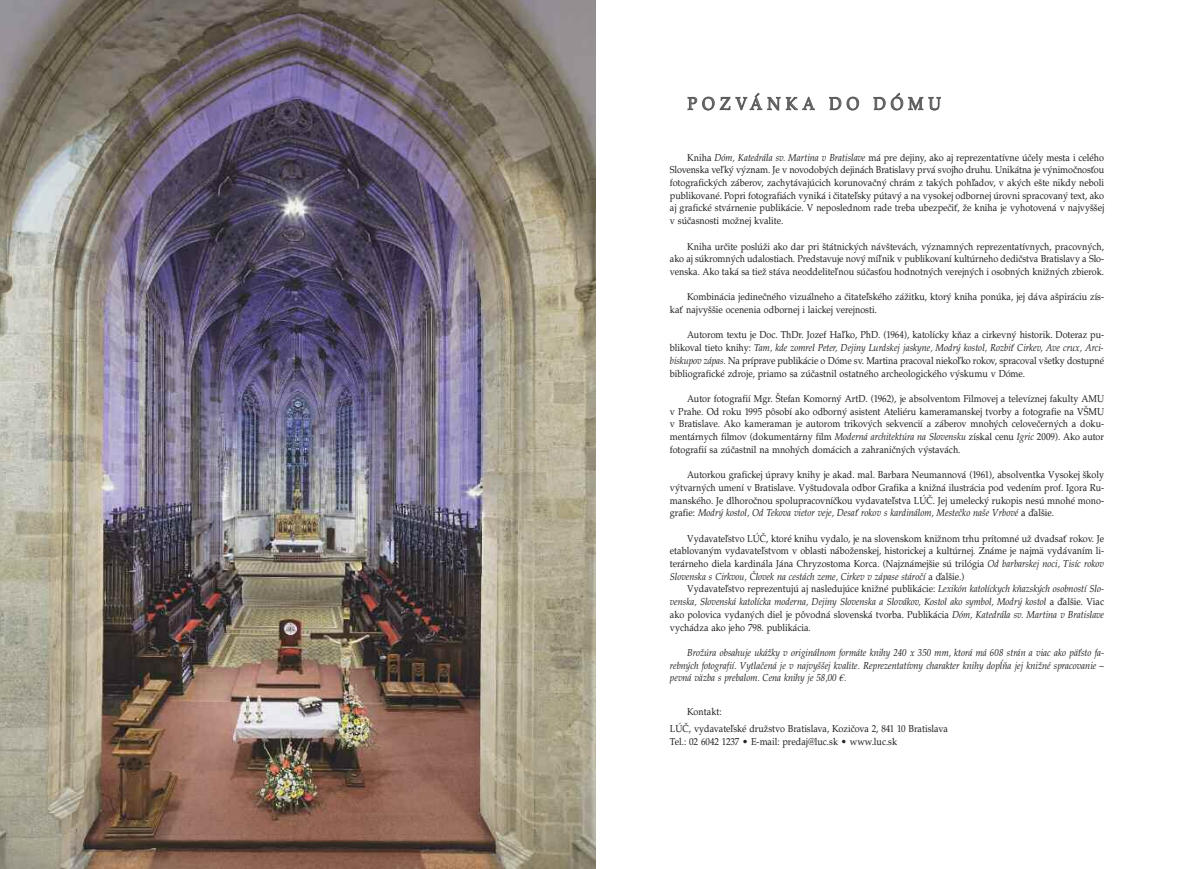
<style>
.page{position:relative;width:1191px;height:869px;background:#fff}
.page>*{position:absolute;margin:0;border:0;box-sizing:border-box;transform-origin:0 0}
.t1{font:17.5px "Paltus Antiqua Nox LCE";letter-spacing:.335em;color:#5d5c5d;scale:.9 1}
.t2{font:10.06px/12.7px "Paltus Antiqua Nox LCE";color:#272627;text-align:justify;scale:.9 1}
.t3{font:italic 10.06px/12.7px "Paltus Antiqua Nox LCE";color:#272627;text-align:justify;scale:.9 1}
.s1{font-style:italic}
.s2{font-style:normal}
.s3{font-family:"Times New Roman"}
</style>
<div class="page">
<img style="left:0;top:0;width:595px;height:868px">
<h1 class="t1" style="left:687px;top:93px;width:283px">POZVÁNKA DO DÓMU</h1>
<p class="t2" style="left:670px;top:151px;width:484px;text-indent:17px">Kniha <span class="s1">Dóm, Katedrála sv. Martina v Bratislave</span> má pre dejiny, ako aj reprezentatívne účely mesta i celého Slovenska veľký význam. Je v novodobých dejinách Bratislavy prvá svojho druhu. Unikátna je výnimočnosťou fotografických záberov, zachytávajúcich korunovačný chrám z takých pohľadov, v akých ešte nikdy neboli publikované. Popri fotografiách vyniká i čitateľsky pútavý a na vysokej odbornej úrovni spracovaný text, ako aj grafické stvárnenie publikácie. V neposlednom rade treba ubezpečiť, že kniha je vyhotovená v najvyššej v súčasnosti možnej kvalite.</p>
<p class="t2" style="left:670px;top:239px;width:484px;text-indent:17px">Kniha určite poslúži ako dar pri štátnických návštevách, významných reprezentatívnych, pracovných, ako aj súkromných udalostiach. Predstavuje nový míľnik v publikovaní kultúrneho dedičstva Bratislavy a Slo&shy;venska. Ako taká sa tiež stáva neoddeliteľnou súčasťou hodnotných verejných i osobných knižných zbierok.</p>
<p class="t2" style="left:670px;top:290px;width:484px;text-indent:17px">Kombinácia jedinečného vizuálneho a čitateľského zážitku, ktorý kniha ponúka, jej dáva ašpiráciu zís&shy;kať najvyššie ocenenia odbornej i laickej verejnosti.</p>
<p class="t2" style="left:670px;top:328px;width:484px;text-indent:17px">Autorom textu je Doc. ThDr. Jozef Haľko, PhD. (1964), katolícky kňaz a cirkevný historik. Doteraz pu&shy;blikoval tieto knihy: <span class="s1">Tam, kde zomrel Peter, Dejiny Lurdskej jaskyne, Modrý kostol, Rozbiť Cirkev, Ave crux, Arci&shy;biskupov zápas.</span> Na príprave publikácie o Dóme sv. Martina pracoval niekoľko rokov, spracoval všetky dostupné bibliografické zdroje, priamo sa zúčastnil ostatného archeologického výskumu v Dóme.</p>
<p class="t2" style="left:670px;top:392px;width:484px;text-indent:17px">Autor fotografií Mgr. Štefan Komorný ArtD. (1962), je absolventom Filmovej a televíznej fakulty AMU v Prahe. Od roku 1995 pôsobí ako odborný asistent Ateliéru kameramanskej tvorby a fotografie na VŠMU v Bratislave. Ako kameraman je autorom trikových sekvencií a záberov mnohých celovečerných a doku&shy;mentárnych filmov (dokumentárny film <span class="s1">Moderná architektúra na Slovensku</span> získal cenu <span class="s1">Igric</span> 2009). Ako autor fotografií sa zúčastnil na mnohých domácich a zahraničných výstavách.</p>
<p class="t2" style="left:670px;top:468px;width:484px;text-indent:17px">Autorkou grafickej úpravy knihy je akad. mal. Barbara Neumannová (1961), absolventka Vysokej školy výtvarných umení v Bratislave. Vyštudovala odbor Grafika a knižná ilustrácia pod vedením prof. Igora Ru&shy;manského. Je dlhoročnou spolupracovníčkou vydavateľstva LÚČ. Jej umelecký rukopis nesú mnohé mono&shy;grafie: <span class="s1">Modrý kostol, Od Tekova vietor veje, Desať rokov s kardinálom, Mestečko naše Vrbové</span> a ďalšie.</p>
<p class="t2" style="left:670px;top:531px;width:484px;text-indent:17px">Vydavateľstvo LÚČ, ktoré knihu vydalo, je na slovenskom knižnom trhu prítomné už dvadsať rokov. Je etablovaným vydavateľstvom v oblasti náboženskej, historickej a kultúrnej. Známe je najmä vydávaním li&shy;terárneho diela kardinála Jána Chryzostoma Korca. (Najznámejšie sú trilógia <span class="s1">Od barbarskej noci, Tisíc rokov Slovenska s Cirkvou, Človek na cestách zeme, Cirkev v zápase stáročí</span> a ďalšie.)</p>
<p class="t3" style="left:670px;top:582px;width:484px;text-indent:17px"><span class="s2">Vydavateľstvo reprezentujú aj nasledujúce knižné publikácie:</span> Lexikón katolíckych kňazských osobností Slo&shy;venska, Slovenská katolícka moderna, Dejiny Slovenska a Slovákov, Kostol ako symbol, Modrý kostol <span class="s2">a ďalšie. Viac ako polovica vydaných diel je pôvodná slovenská tvorba. Publikácia</span> Dóm, Katedrála sv. Martina v Bratislave <span class="s2">vychádza ako jeho 798. publikácia.</span></p>
<p class="t3" style="left:670px;top:645px;width:484px;text-indent:17px">Brožúra obsahuje ukážky v originálnom formáte knihy 240 x 350 mm, ktorá má 608 strán a viac ako päťsto fa&shy;rebných fotografií. Vytlačená je v najvyššej kvalite. Reprezentatívny charakter knihy dopĺňa jej knižné spracovanie – pevná väzba s prebalom. Cena knihy je 58,00 <span class="s3">€</span>.</p>
<p class="t2" style="left:670px;top:702px;width:310px;line-height:17.5px;text-indent:17px">Kontakt:<br>LÚČ, vydavateľské družstvo Bratislava, Kozičova 2, 841 10 Bratislava</p>
<p class="t2" style="left:670px;top:734px;width:254px">Tel.: 02 6042 1237 • E-mail: predaj@luc.sk • www.luc.sk</p>
</div>
